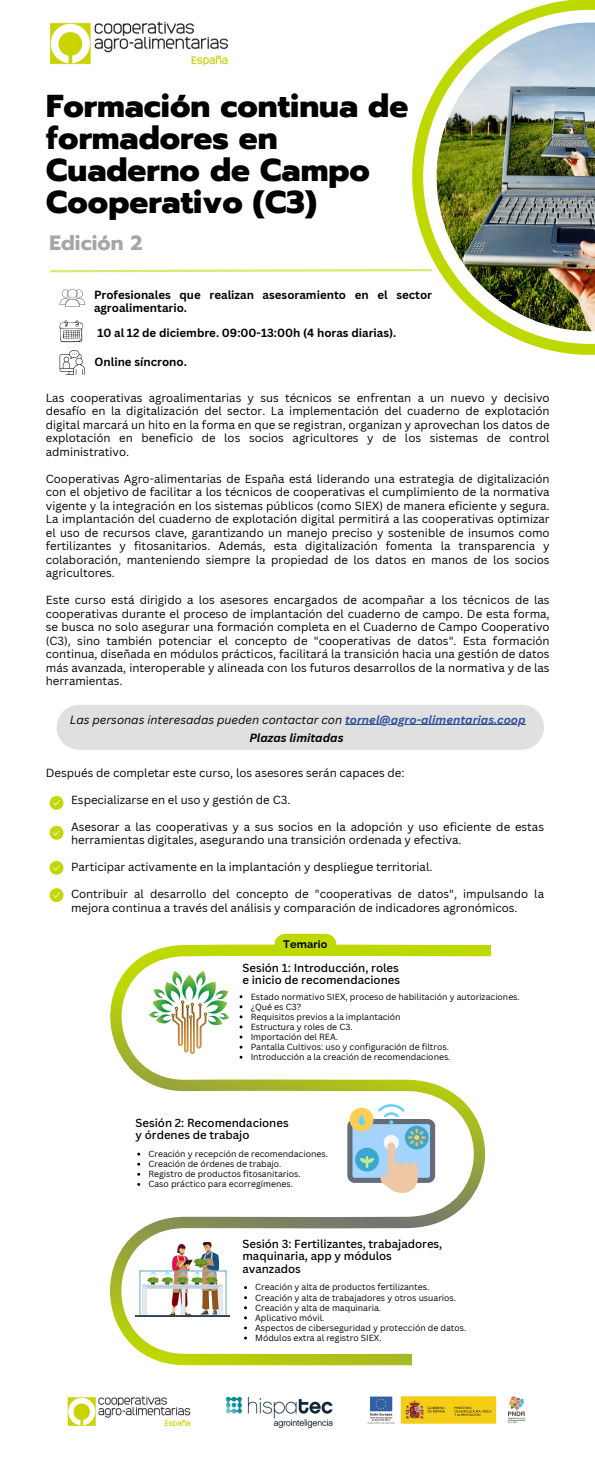
<style>
.page{position:relative;width:595px;height:1460px;background:#fff}
.page>*{position:absolute;margin:0;border:0;box-sizing:border-box;transform-origin:0 0}
.t1{font:800 31.6px/32.2px "Prompt";color:#000}
.t2{font:700 20.6px "Prompt";color:#a6a6a6}
.t3{font:italic 11.6px "Canva Sans";color:#000}
.t4{font:italic 700 11.6px "Canva Sans";color:#000}
.t5{font:11.5px/13.5px "Canva Sans";color:#000;text-align:justify}
.t6{font:700 11.5px/12.8px "Canva Sans";color:#000}
.t7{font:500 11.4px/12.2px "Canva Sans";color:#000}
.t8{font:700 10.9px "Raleway";letter-spacing:.015em;color:#000}
.t9{font:8.6px "Canva Sans";color:#000}
.s1{font-weight:700;color:#32519c}
</style>
<div class="page">
<svg style="left:50px;top:796px;width:13px;height:13px"></svg>
<svg style="left:412px;top:0;width:183px;height:355px"></svg>
<img style="left:436px;top:23px;width:159px;height:308px">
<svg style="left:49px;top:269px;width:383px;height:3px"></svg>
<svg style="left:60px;top:350px;width:25px;height:25px"></svg>
<svg style="left:60px;top:289px;width:25px;height:18px"></svg>
<svg style="left:60px;top:320px;width:23px;height:22px"></svg>
<svg style="left:50px;top:825px;width:13px;height:14px"></svg>
<svg style="left:50px;top:860px;width:13px;height:14px"></svg>
<svg style="left:50px;top:888px;width:13px;height:13px"></svg>
<svg style="left:110px;top:944px;width:381px;height:421px"></svg>
<img style="left:150px;top:971px;width:79px;height:82px">
<div style="left:347px;top:1118px;width:88px;height:64px;background:#636c77;border-radius:7px"></div>
<svg style="left:352px;top:1123px;width:78px;height:54px"></svg>
<svg style="left:350px;top:1104px;width:78px;height:89px"></svg>
<img style="left:136px;top:1242px;width:93px;height:74px">
<div style="left:57px;top:705px;width:487px;height:44px;background:#e0e0e0"></div>
<div style="left:412px;top:1351px;width:64px;height:20px;background:#fff"></div>
<hr style="left:345px;top:724px;width:180px;height:1px;background:#32519c">
<div style="left:274px;top:933px;width:62px;height:22px;background:#bed800;border-radius:11px"></div>
<img style="left:67px;top:1396px;width:124px;height:31px">
<img style="left:367px;top:1396px;width:158px;height:28px">
<img style="left:225px;top:1396px;width:108px;height:30px">
<img style="left:49px;top:21px;width:180px;height:45px">
<p class="t1" style="left:46px;top:90px;width:364px">Formación continua de formadores en<br>Cuaderno de Campo<br>Cooperativo (C3)</p>
<p class="t2" style="left:50px;top:227px;width:94px">Edición 2</p>
<p class="t6" style="left:94px;top:288px;width:340px">Profesionales que realizan asesoramiento en el sector agroalimentario.</p>
<h3 class="t6" style="left:97px;top:326px;width:300px">10 al 12 de diciembre. 09:00-13:00h (4 horas diarias).</h3>
<p class="t6" style="left:95px;top:355px;width:94px">Online síncrono.</p>
<p class="t5" style="left:46px;top:390px;width:505px">Las cooperativas agroalimentarias y sus técnicos se enfrentan a un nuevo y decisivo desafío en la digitalización del sector. La implementación del cuaderno de explotación digital marcará un hito en la forma en que se registran, organizan y aprovechan los datos de explotación en beneficio de los socios agricultores y de los sistemas de control administrativo.</p>
<p class="t5" style="left:46px;top:471px;width:505px">Cooperativas Agro-alimentarias de España está liderando una estrategia de digitalización con el objetivo de facilitar a los técnicos de cooperativas el cumplimiento de la normativa vigente y la integración en los sistemas públicos (como SIEX) de manera eficiente y segura.<br>La implantación del cuaderno de explotación digital permitirá a las cooperativas optimizar el uso de recursos clave, garantizando un manejo preciso y sostenible de insumos como fertilizantes y fitosanitarios. Además, esta digitalización fomenta la transparencia y colaboración, manteniendo siempre la propiedad de los datos en manos de los socios agricultores.</p>
<p class="t5" style="left:46px;top:593px;width:505px">Este curso está dirigido a los asesores encargados de acompañar a los técnicos de las cooperativas durante el proceso de implantación del cuaderno de campo. De esta forma, se busca no solo asegurar una formación completa en el Cuaderno de Campo Cooperativo (C3), sino también potenciar el concepto de "cooperativas de datos". Esta formación continua, diseñada en módulos prácticos, facilitará la transición hacia una gestión de datos más avanzada, interoperable y alineada con los futuros desarrollos de la normativa y de las herramientas.</p>
<h3 class="t3" style="left:70px;top:711px;width:457px">Las personas interesadas pueden contactar con <span class="s1">tornel@agro-alimentarias.coop</span></h3>
<p class="t4" style="left:249px;top:729px;width:96px">Plazas limitadas</p>
<p class="t5" style="left:46px;top:765px;width:360px">Después de completar este curso, los asesores serán capaces de:</p>
<h3 class="t5" style="left:71px;top:792px;width:221px">Especializarse en el uso y gestión de C3.</h3>
<p class="t5" style="left:71px;top:819px;width:474px">Asesorar a las cooperativas y a sus socios en la adopción y uso eficiente de estas herramientas digitales, asegurando una transición ordenada y efectiva.</p>
<p class="t5" style="left:71px;top:860px;width:363px">Participar activamente en la implantación y despliegue territorial.</p>
<h3 class="t5" style="left:71px;top:887px;width:474px">Contribuir al desarrollo del concepto de "cooperativas de datos", impulsando la mejora continua a través del análisis y comparación de indicadores agronómicos.</h3>
<p class="t8" style="left:283px;top:937px;width:46px">Temario</p>
<h4 class="t7" style="left:242px;top:961px;width:159px">Sesión 1: Introducción, roles e inicio de recomendaciones</h4>
<h2 class="t9" style="left:251px;top:990px;width:271px">Estado normativo SIEX, proceso de habilitación y autorizaciones.</h2>
<p class="t9" style="left:251px;top:1000px;width:52px">¿Qué es C3?</p>
<h3 class="t9" style="left:251px;top:1010px;width:151px">Requisitos previos a la implantación</h3>
<p class="t9" style="left:251px;top:1020px;width:103px">Estructura y roles de C3.</p>
<h3 class="t9" style="left:251px;top:1030px;width:89px">Importación del REA.</h3>
<p class="t9" style="left:251px;top:1040px;width:200px">Pantalla Cultivos: uso y configuración de filtros.</p>
<h3 class="t9" style="left:251px;top:1050px;width:201px">Introducción a la creación de recomendaciones.</h3>
<h4 class="t7" style="left:135px;top:1116px;width:155px">Sesión 2: Recomendaciones y órdenes de trabajo</h4>
<h4 class="t9" style="left:148px;top:1147px;width:181px">Creación y recepción de recomendaciones.</h4>
<h4 class="t9" style="left:148px;top:1157px;width:135px">Creación de órdenes de trabajo.</h4>
<h4 class="t9" style="left:148px;top:1167px;width:154px">Registro de productos fitosanitarios.</h4>
<h4 class="t9" style="left:148px;top:1177px;width:146px">Caso práctico para ecorregímenes.</h4>
<h4 class="t7" style="left:242px;top:1237px;width:201px">Sesión 3: Fertilizantes, trabajadores, maquinaria, app y módulos avanzados</h4>
<h4 class="t9" style="left:255px;top:1281px;width:176px">Creación y alta de productos fertilizantes.</h4>
<p class="t9" style="left:255px;top:1291px;width:202px">Creación y alta de trabajadores y otros usuarios.</p>
<p class="t9" style="left:255px;top:1301px;width:127px">Creación y alta de maquinaria.</p>
<p class="t9" style="left:255px;top:1311px;width:71px">Aplicativo móvil.</p>
<p class="t9" style="left:255px;top:1321px;width:213px">Aspectos de ciberseguridad y protección de datos.</p>
<h4 class="t9" style="left:255px;top:1331px;width:128px">Módulos extra al registro SIEX.</h4>
</div>
